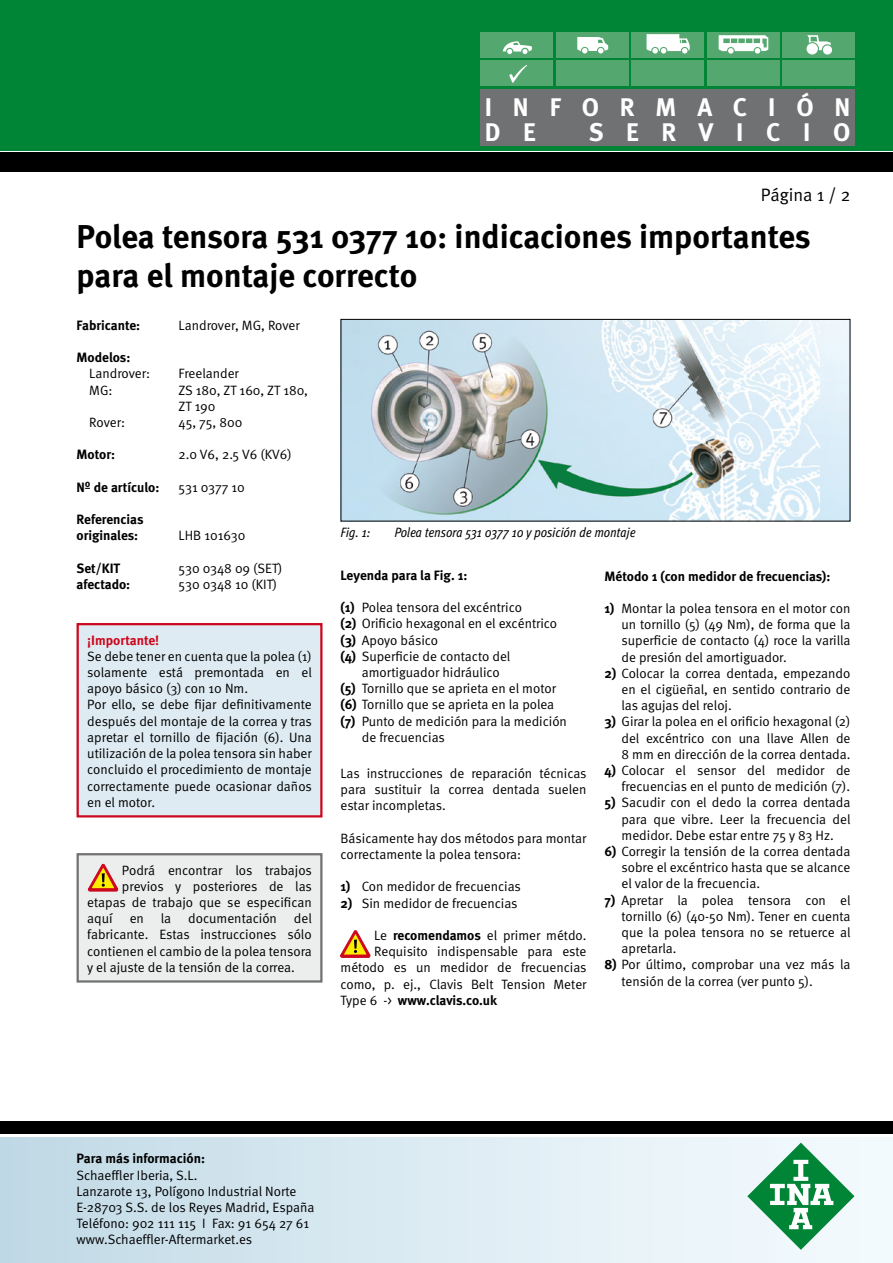
<style>
.page{position:relative;width:893px;height:1263px;background:#fff}
.page>*{position:absolute;margin:0;border:0;box-sizing:border-box;transform-origin:0 0}
.t1{font:700 33px/39.6px "Meta";color:#000}
.t2{font:700 25.5px/25.5px "Meta";letter-spacing:.82em;color:#fff}
.t3{font:700 25.5px "Meta";letter-spacing:.89em;color:#fff}
.t4{font:18px "Meta Normal";color:#000}
.t5{font:13.5px/16.2px "Meta Normal";color:#000;text-align:justify}
.t6{font:700 13.5px/16.2px "Meta";color:#000}
.t7{font:italic 13.5px "Meta Cond";letter-spacing:-.005em;color:#000}
.t8{font:700 13.5px "Meta";color:#cd071e}
.s1{font-family:"Meta";font-weight:700}
.s2{font-family:"Meta Normal";font-weight:400}
</style>
<div class="page">
<div style="left:78px;top:624px;width:243px;height:192px;background:#dfebf2"></div>
<div style="left:77px;top:623px;width:245px;height:194px;border:2px solid #cd071e"></div>
<img style="left:343px;top:321px;width:505px;height:198px">
<div style="left:341px;top:319px;width:509px;height:202px;border:1px solid #000"></div>
<svg style="left:340px;top:930px;width:30px;height:28px"></svg>
<div style="left:78px;top:854px;width:243px;height:127px;background:#eceded"></div>
<div style="left:77px;top:853px;width:245px;height:129px;border:2px solid #707173"></div>
<svg style="left:88px;top:864px;width:30px;height:27px"></svg>
<div style="left:0;top:0;width:893px;height:150px;background:#008435"></div>
<div style="left:480px;top:61px;width:73px;height:25px;background:#54a76e"></div>
<div style="left:556px;top:61px;width:72px;height:25px;background:#54a76e"></div>
<div style="left:631px;top:61px;width:73px;height:25px;background:#54a76e"></div>
<div style="left:707px;top:61px;width:72px;height:25px;background:#54a76e"></div>
<div style="left:782px;top:61px;width:73px;height:25px;background:#54a76e"></div>
<div style="left:480px;top:32px;width:73px;height:25px;background:#54a76e"></div>
<div style="left:556px;top:32px;width:72px;height:25px;background:#54a76e"></div>
<div style="left:631px;top:32px;width:73px;height:25px;background:#54a76e"></div>
<div style="left:707px;top:32px;width:72px;height:25px;background:#54a76e"></div>
<div style="left:782px;top:32px;width:73px;height:25px;background:#54a76e"></div>
<svg style="left:503px;top:41px;width:29px;height:13px"></svg>
<svg style="left:577px;top:37px;width:31px;height:16px"></svg>
<svg style="left:647px;top:34px;width:43px;height:20px"></svg>
<svg style="left:719px;top:35px;width:49px;height:19px"></svg>
<svg style="left:806px;top:35px;width:26px;height:20px"></svg>
<div style="left:0;top:1137px;width:893px;height:126px;background:linear-gradient(to right,#c2dae6,#f7fcff)"></div>
<div style="left:0;top:1121px;width:893px;height:13px;background:#000"></div>
<div style="left:0;top:152px;width:893px;height:19px;background:#000"></div>
<svg style="left:746px;top:1141px;width:109px;height:110px"></svg>
<div style="left:480px;top:89px;width:375px;height:57px;background:#707173"></div>
<svg style="left:509px;top:65px;width:18px;height:18px"></svg>
<h2 class="t2" style="left:485px;top:93px;width:367px">INFORMACIÓN<br>D E</h2>
<h2 class="t3" style="left:589px;top:116px;width:263px">SERVICIO</h2>
<h3 class="t4" style="left:761px;top:184px;width:91px">Página 1 / 2</h3>
<h1 class="t1" style="left:77px;top:216px;width:736px">Polea tensora 531 0377 10: indicaciones importantes para el montaje correcto</h1>
<p class="t6" style="left:77px;top:317px;width:65px">Fabricante:</p>
<p class="t5" style="left:179px;top:317px;width:123px">Landrover, MG, Rover</p>
<p class="t6" style="left:77px;top:349px;width:55px">Modelos:</p>
<p class="t5" style="left:89px;top:365px;width:62px">Landrover:</p>
<p class="t5" style="left:179px;top:365px;width:62px">Freelander</p>
<p class="t5" style="left:89px;top:382px;width:25px">MG:</p>
<p class="t5" style="left:179px;top:382px;width:131px">ZS 180, ZT 160, ZT 180,<br>ZT 190</p>
<p class="t5" style="left:89px;top:414px;width:37px">Rover:</p>
<p class="t5" style="left:179px;top:414px;width:65px">45, 75, 800</p>
<p class="t6" style="left:77px;top:446px;width:40px">Motor:</p>
<p class="t5" style="left:179px;top:446px;width:115px">2.0 V6, 2.5 V6 (KV6)</p>
<p class="t6" style="left:77px;top:479px;width:84px">Nº de artículo:</p>
<p class="t5" style="left:179px;top:479px;width:68px">531 0377 10</p>
<p class="t6" style="left:77px;top:511px;width:68px">Referencias originales:</p>
<p class="t7" style="left:340px;top:525px;width:31px">Fig. 1:</p>
<p class="t7" style="left:394px;top:525px;width:242px">Polea tensora 531 0377 10 y posición de montaje</p>
<p class="t5" style="left:179px;top:527px;width:68px">LHB 101630</p>
<p class="t6" style="left:77px;top:560px;width:45px">Set/KIT</p>
<p class="t5" style="left:179px;top:560px;width:105px">530 0348 09 (SET)</p>
<p class="t6" style="left:77px;top:576px;width:55px">afectado:</p>
<p class="t5" style="left:179px;top:576px;width:100px">530 0348 10 (KIT)</p>
<p class="t8" style="left:87px;top:631px;width:73px">¡Importante!</p>
<p class="t5" style="left:87px;top:648px;width:226px;text-align:left">Se debe tener en cuenta que la polea (1) solamente está premontada en el apoyo básico (3) con 10 Nm.<br>Por ello, se debe fijar definitivamente después del montaje de la correa y tras apretar el tornillo de fijación (6). Una utilización de la polea tensora sin haber concluido el procedimiento de montaje correctamente puede ocasionar daños en el motor.</p>
<p class="t5" style="left:122px;top:862px;width:191px">Podrá encontrar los trabajos</p>
<p class="t5" style="left:122px;top:878px;width:191px">previos y posteriores de las</p>
<p class="t5" style="left:87px;top:894px;width:226px">etapas de trabajo que se especifican</p>
<p class="t5" style="left:87px;top:910px;width:27px">aquí</p>
<p class="t5" style="left:130px;top:910px;width:16px">en</p>
<p class="t5" style="left:161px;top:910px;width:12px">la</p>
<p class="t5" style="left:188px;top:910px;width:90px">documentación</p>
<p class="t5" style="left:87px;top:910px;width:226px;text-indent:207px">del fabricante. Estas instrucciones sólo contienen el cambio de la polea tensora y el ajuste de la tensión de la correa.</p>
<p class="t6" style="left:340px;top:567px;width:128px">Leyenda para la Fig. 1:</p>
<p class="t5" style="left:340px;top:599px;width:183px"><span class="s1">(1)</span> Polea tensora del excéntrico</p>
<p class="t5" style="left:340px;top:615px;width:218px"><span class="s1">(2)</span> Orificio hexagonal en el excéntrico</p>
<p class="t5" style="left:340px;top:632px;width:99px"><span class="s1">(3)</span> Apoyo básico</p>
<p class="t5" style="left:340px;top:648px;width:171px"><span class="s1">(4)</span> Superficie de contacto del</p>
<p class="t5" style="left:362px;top:664px;width:140px">amortiguador hidráulico</p>
<p class="t5" style="left:340px;top:680px;width:217px"><span class="s1">(5)</span> Tornillo que se aprieta en el motor</p>
<p class="t5" style="left:340px;top:696px;width:215px"><span class="s1">(6)</span> Tornillo que se aprieta en la polea</p>
<p class="t5" style="left:340px;top:713px;width:228px"><span class="s1">(7)</span> Punto de medición para la medición</p>
<p class="t5" style="left:362px;top:729px;width:85px">de frecuencias</p>
<p class="t5" style="left:340px;top:765px;width:248px">Las instrucciones de reparación técnicas para sustituir la correa dentada suelen estar incompletas.</p>
<p class="t5" style="left:340px;top:830px;width:247px">Básicamente hay dos métodos para montar correctamente la polea tensora:</p>
<p class="t5" style="left:340px;top:878px;width:182px"><span class="s1">1)</span> Con medidor de frecuencias</p>
<p class="t5" style="left:340px;top:894px;width:179px"><span class="s1">2)</span> Sin medidor de frecuencias</p>
<p class="t5" style="left:340px;top:927px;width:248px;text-align:right">Le <span class="s1">recomendamos</span> el primer métdo.<br>Requisito indispensable para este método es un medidor de frecuencias como, p. ej., Clavis Belt Tension Meter</p>
<p class="t6" style="left:340px;top:991px;width:158px"><span class="s2">Type 6 -&gt;</span> www.clavis.co.uk</p>
<p class="t6" style="left:604px;top:567px;width:227px">Método 1 (con medidor de frecuencias):</p>
<p class="t5" style="left:621px;top:600px;width:230px;text-indent:-17px"><span class="s1">1)</span> Montar la polea tensora en el motor con un tornillo (5) (49 Nm), de forma que la superficie de contacto (4) roce la varilla de presión del amortiguador.</p>
<p class="t5" style="left:621px;top:665px;width:230px;text-indent:-17px"><span class="s1">2)</span> Colocar la correa dentada, empezando en el cigüeñal, en sentido contrario de las agujas del reloj.</p>
<p class="t5" style="left:621px;top:713px;width:230px;text-indent:-17px"><span class="s1">3)</span> Girar la polea en el orificio hexagonal (2) del excéntrico con una llave Allen de 8 mm en dirección de la correa dentada.</p>
<p class="t5" style="left:604px;top:762px;width:247px;text-align:right"><span class="s1">4)</span> Colocar el sensor del medidor de frecuencias en el punto de medición (7).</p>
<p class="t5" style="left:621px;top:794px;width:231px;text-indent:-17px"><span class="s1">5)</span> Sacudir con el dedo la correa dentada para que vibre. Leer la frecuencia del medidor. Debe estar entre 75 y 83 Hz.</p>
<p class="t5" style="left:621px;top:843px;width:230px;text-indent:-17px"><span class="s1">6)</span> Corregir la tensión de la correa dentada sobre el excéntrico hasta que se alcance el valor de la frecuencia.</p>
<p class="t5" style="left:621px;top:892px;width:231px;text-indent:-17px"><span class="s1">7)</span> Apretar la polea tensora con el tornillo (6) (40-50 Nm). Tener en cuenta que la polea tensora no se retuerce al apretarla.</p>
<p class="t5" style="left:621px;top:956px;width:230px;text-indent:-17px"><span class="s1">8)</span> Por último, comprobar una vez más la tensión de la correa (ver punto 5).</p>
<p class="t6" style="left:77px;top:1150px;width:130px">Para más información:</p>
<p class="t5" style="left:77px;top:1166px;width:240px;text-align:left">Schaeffler Iberia, S.L.<br>Lanzarote 13, Polígono Industrial Norte E-28703 S.S. de los Reyes Madrid, España Teléfono: 902 111 115 I Fax: 91 654 27 61 www.Schaeffler-Aftermarket.es</p>
</div>
